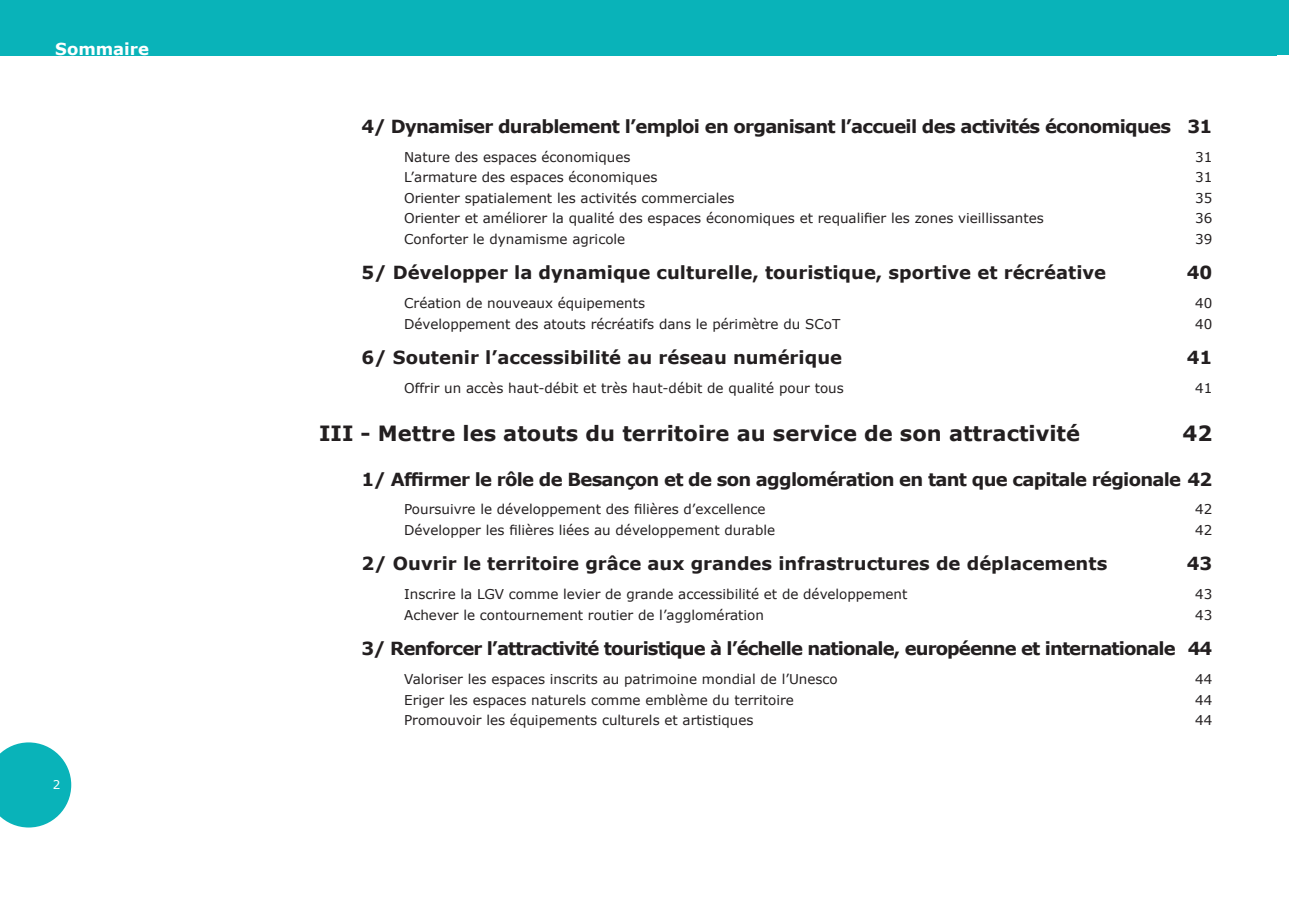
<style>
.page{position:relative;width:1289px;height:919px;background:#fff}
.page>*{position:absolute;margin:0;border:0;box-sizing:border-box;transform-origin:0 0}
.t1{font:700 21px "Verdana";color:#231f20}
.t2{font:700 18px "Verdana";letter-spacing:-.04em;color:#231f20}
.t3{font:700 18px "Verdana";color:#231f20}
.t4{font:700 16.5px "Verdana";color:#fff}
.t5{font:13.5px "Verdana";color:#231f20}
</style>
<div class="page">
<div style="left:0;top:0;width:1276px;height:55px;background:#09b3b9"></div>
<svg style="left:0;top:742px;width:71px;height:85px;background:#30bfc4"></svg>
<div style="left:1276px;top:0;width:12px;height:55px;background:#09b3b9"></div>
<p class="t4" style="left:55px;top:39px;width:95px">Sommaire</p>
<h2 class="t2" style="left:361px;top:115px;width:852px">4/ Dynamiser durablement l’emploi en organisant l’accueil des activités économiques 31</h2>
<p class="t5" style="left:404px;top:148px;width:228px">Nature des espaces économiques</p>
<p class="t5" style="left:1195px;top:148px;width:15px">31</p>
<p class="t5" style="left:404px;top:169px;width:255px">L’armature des espaces économiques</p>
<p class="t5" style="left:1195px;top:169px;width:15px">31</p>
<p class="t5" style="left:404px;top:189px;width:332px">Orienter spatialement les activités commerciales</p>
<p class="t5" style="left:1195px;top:189px;width:19px">35</p>
<p class="t5" style="left:404px;top:210px;width:641px">Orienter et améliorer la qualité des espaces économiques et requalifier les zones vieillissantes</p>
<p class="t5" style="left:1195px;top:210px;width:19px">36</p>
<p class="t5" style="left:404px;top:230px;width:223px">Conforter le dynamisme agricole</p>
<p class="t5" style="left:1195px;top:230px;width:19px">39</p>
<h2 class="t3" style="left:361px;top:261px;width:746px">5/ Développer la dynamique culturelle, touristique, sportive et récréative</h2>
<h2 class="t2" style="left:1186px;top:261px;width:27px">40</h2>
<p class="t5" style="left:404px;top:295px;width:242px">Création de nouveaux équipements</p>
<p class="t5" style="left:1195px;top:295px;width:19px">40</p>
<p class="t5" style="left:404px;top:315px;width:437px">Développement des atouts récréatifs dans le périmètre du SCoT</p>
<p class="t5" style="left:1195px;top:315px;width:19px">40</p>
<h2 class="t3" style="left:361px;top:346px;width:482px">6/ Soutenir l’accessibilité au réseau numérique</h2>
<h2 class="t2" style="left:1186px;top:346px;width:27px">41</h2>
<p class="t5" style="left:404px;top:379px;width:441px">Offrir un accès haut-débit et très haut-débit de qualité pour tous</p>
<p class="t5" style="left:1195px;top:379px;width:15px">41</p>
<h1 class="t1" style="left:319px;top:420px;width:762px">III - Mettre les atouts du territoire au service de son attractivité</h1>
<h1 class="t1" style="left:1182px;top:420px;width:31px">42</h1>
<h2 class="t2" style="left:361px;top:467px;width:852px">1/ Affirmer le rôle de Besançon et de son agglomération en tant que capitale régionale 42</h2>
<p class="t5" style="left:404px;top:501px;width:363px">Poursuivre le développement des filières d’excellence</p>
<p class="t5" style="left:1195px;top:501px;width:19px">42</p>
<p class="t5" style="left:404px;top:521px;width:372px">Développer les filières liées au développement durable</p>
<p class="t5" style="left:1195px;top:521px;width:19px">42</p>
<h2 class="t3" style="left:361px;top:552px;width:747px">2/ Ouvrir le territoire grâce aux grandes infrastructures de déplacements</h2>
<h2 class="t2" style="left:1186px;top:552px;width:27px">43</h2>
<p class="t5" style="left:404px;top:586px;width:505px">Inscrire la LGV comme levier de grande accessibilité et de développement</p>
<p class="t5" style="left:1195px;top:586px;width:19px">43</p>
<p class="t5" style="left:404px;top:606px;width:361px">Achever le contournement routier de l’agglomération</p>
<p class="t5" style="left:1195px;top:606px;width:19px">43</p>
<h2 class="t2" style="left:361px;top:637px;width:852px">3/ Renforcer l’attractivité touristique à l’échelle nationale, européenne et internationale 44</h2>
<p class="t5" style="left:404px;top:671px;width:435px">Valoriser les espaces inscrits au patrimoine mondial de l’Unesco</p>
<p class="t5" style="left:1195px;top:671px;width:19px">44</p>
<p class="t5" style="left:404px;top:691px;width:391px">Eriger les espaces naturels comme emblème du territoire</p>
<p class="t5" style="left:1195px;top:691px;width:19px">44</p>
<p class="t5" style="left:404px;top:711px;width:351px">Promouvoir les équipements culturels et artistiques</p>
<p class="t5" style="left:1195px;top:711px;width:19px">44</p>
</div>
